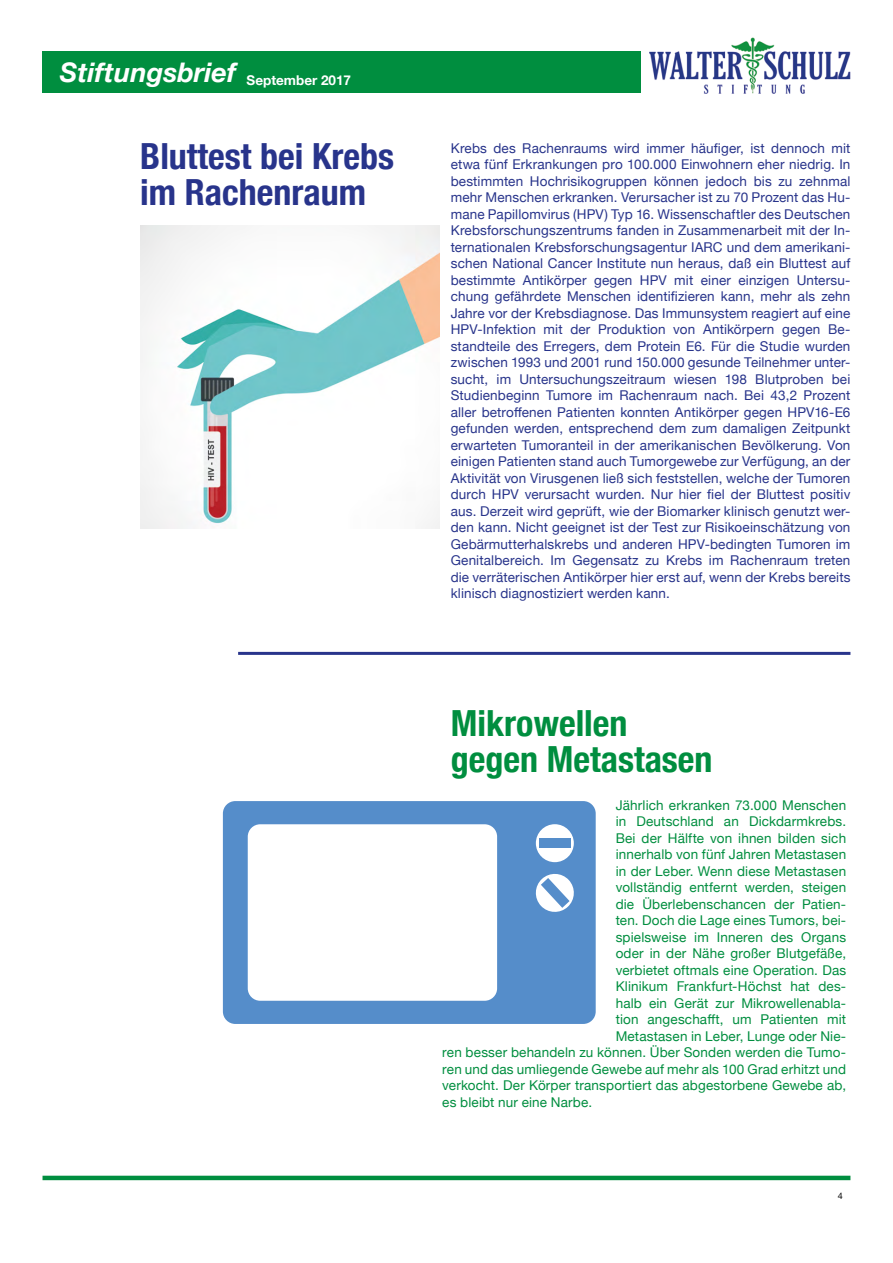
<style>
.page{position:relative;width:893px;height:1263px;background:#fff}
.page>*{position:absolute;margin:0;border:0;box-sizing:border-box;transform-origin:0 0}
.t1{font:700 condensed 36px/36px "Helvetica Neue";color:#28348b}
.t2{font:700 condensed 36px/36px "Helvetica Neue";color:#008e3f}
.t3{font:italic 700 27px "Helvetica Neue";color:#fff}
.t4{font:13.5px/16.5px "Helvetica Neue";letter-spacing:.01em;color:#28348b;text-align:justify}
.t5{font:13.5px "Helvetica Neue";letter-spacing:.01em;color:#008e3f}
.t6{font:9px "Helvetica Neue";color:#000}
</style>
<div class="page">
<img style="left:649px;top:38px;width:202px;height:55px">
<div style="left:43px;top:51px;width:598px;height:41px;background:#008e3f"></div>
<hr style="left:43px;top:1176px;width:807px;height:4px;background:#008e3f">
<img style="left:140px;top:226px;width:300px;height:302px">
<svg style="left:223px;top:801px;width:373px;height:223px"></svg>
<div style="left:539px;top:838px;width:32px;height:10px;background:#558dca"></div>
<svg style="left:541px;top:878px;width:29px;height:30px"></svg>
<hr style="left:238px;top:652px;width:612px;height:3px;background:#28348b">
<h2 class="t3" style="left:60px;top:51px;width:293px">Stiftungsbrief <sub>September</sub> <sub>2017</sub></h2>
<h1 class="t1" style="left:140px;top:135px;width:255px">Bluttest bei Krebs im Rachenraum</h1>
<p class="t4" style="left:451px;top:140px;width:401px">Krebs des Rachenraums wird immer häufiger, ist dennoch mit etwa fünf Erkrankungen pro 100.000 Einwohnern eher niedrig. In bestimmten Hochrisikogruppen können jedoch bis zu zehnmal mehr Menschen erkranken. Verursacher ist zu 70 Prozent das Hu&shy;mane Papillomvirus (HPV) Typ 16. Wissenschaftler des Deutschen Krebsforschungszentrums fanden in Zusammenarbeit mit der In&shy;ternationalen Krebsforschungsagentur IARC und dem amerikani&shy;schen National Cancer Institute nun heraus, daß ein Bluttest auf bestimmte Antikörper gegen HPV mit einer einzigen Untersu&shy;chung gefährdete Menschen identifizieren kann, mehr als zehn Jahre vor der Krebsdiagnose. Das Immunsystem reagiert auf eine HPV-Infektion mit der Produktion von Antikörpern gegen Be&shy;standteile des Erregers, dem Protein E6. Für die Studie wurden zwischen 1993 und 2001 rund 150.000 gesunde Teilnehmer unter&shy;sucht, im Untersuchungszeitraum wiesen 198 Blutproben bei Studienbeginn Tumore im Rachenraum nach. Bei 43,2 Prozent aller betroffenen Patienten konnten Antikörper gegen HPV16-E6 gefunden werden, entsprechend dem zum damaligen Zeitpunkt erwarteten Tumoranteil in der amerikanischen Bevölkerung. Von einigen Patienten stand auch Tumorgewebe zur Verfügung, an der Aktivität von Virusgenen ließ sich feststellen, welche der Tumoren durch HPV verursacht wurden. Nur hier fiel der Bluttest positiv aus. Derzeit wird geprüft, wie der Biomarker klinisch genutzt wer&shy;den kann. Nicht geeignet ist der Test zur Risikoeinschätzung von Gebärmutterhalskrebs und anderen HPV-bedingten Tumoren im Genitalbereich. Im Gegensatz zu Krebs im Rachenraum treten die verräterischen Antikörper hier erst auf, wenn der Krebs bereits klinisch diagnostiziert werden kann.</p>
<h1 class="t2" style="left:451px;top:702px;width:263px">Mikrowellen gegen Metastasen</h1>
<p class="t5" style="left:616px;top:795px;width:232px">Jährlich erkranken 73.000 Menschen</p>
<p class="t5" style="left:616px;top:812px;width:232px">in Deutschland an Dickdarmkrebs.</p>
<p class="t5" style="left:616px;top:828px;width:232px">Bei der Hälfte von ihnen bilden sich</p>
<p class="t5" style="left:616px;top:845px;width:232px">innerhalb von fünf Jahren Metastasen</p>
<p class="t5" style="left:616px;top:861px;width:232px">in der Leber. Wenn diese Metastasen</p>
<p class="t5" style="left:616px;top:878px;width:232px">vollständig entfernt werden, steigen</p>
<p class="t5" style="left:616px;top:894px;width:232px">die Überlebenschancen der Patien-</p>
<p class="t5" style="left:616px;top:911px;width:232px">ten. Doch die Lage eines Tumors, bei-</p>
<p class="t5" style="left:616px;top:927px;width:232px">spielsweise im Inneren des Organs</p>
<p class="t5" style="left:616px;top:944px;width:232px">oder in der Nähe großer Blutgefäße,</p>
<p class="t5" style="left:616px;top:960px;width:232px">verbietet oftmals eine Operation. Das</p>
<p class="t5" style="left:616px;top:977px;width:232px">Klinikum Frankfurt-Höchst hat des-</p>
<p class="t5" style="left:616px;top:993px;width:231px">halb ein Gerät zur Mikrowellenabla-</p>
<p class="t5" style="left:616px;top:1010px;width:232px">tion angeschafft, um Patienten mit</p>
<p class="t5" style="left:616px;top:1026px;width:232px">Metastasen in Leber, Lunge oder Nie-</p>
<p class="t5" style="left:442px;top:1043px;width:405px">ren besser behandeln zu können. Über Sonden werden die Tumo-</p>
<p class="t5" style="left:442px;top:1059px;width:405px">ren und das umliegende Gewebe auf mehr als 100 Grad erhitzt und</p>
<p class="t5" style="left:442px;top:1076px;width:405px">verkocht. Der Körper transportiert das abgestorbene Gewebe ab,</p>
<p class="t5" style="left:442px;top:1092px;width:151px">es bleibt nur eine Narbe.</p>
<p class="t6" style="left:838px;top:1189px;width:7px">4</p>
</div>
